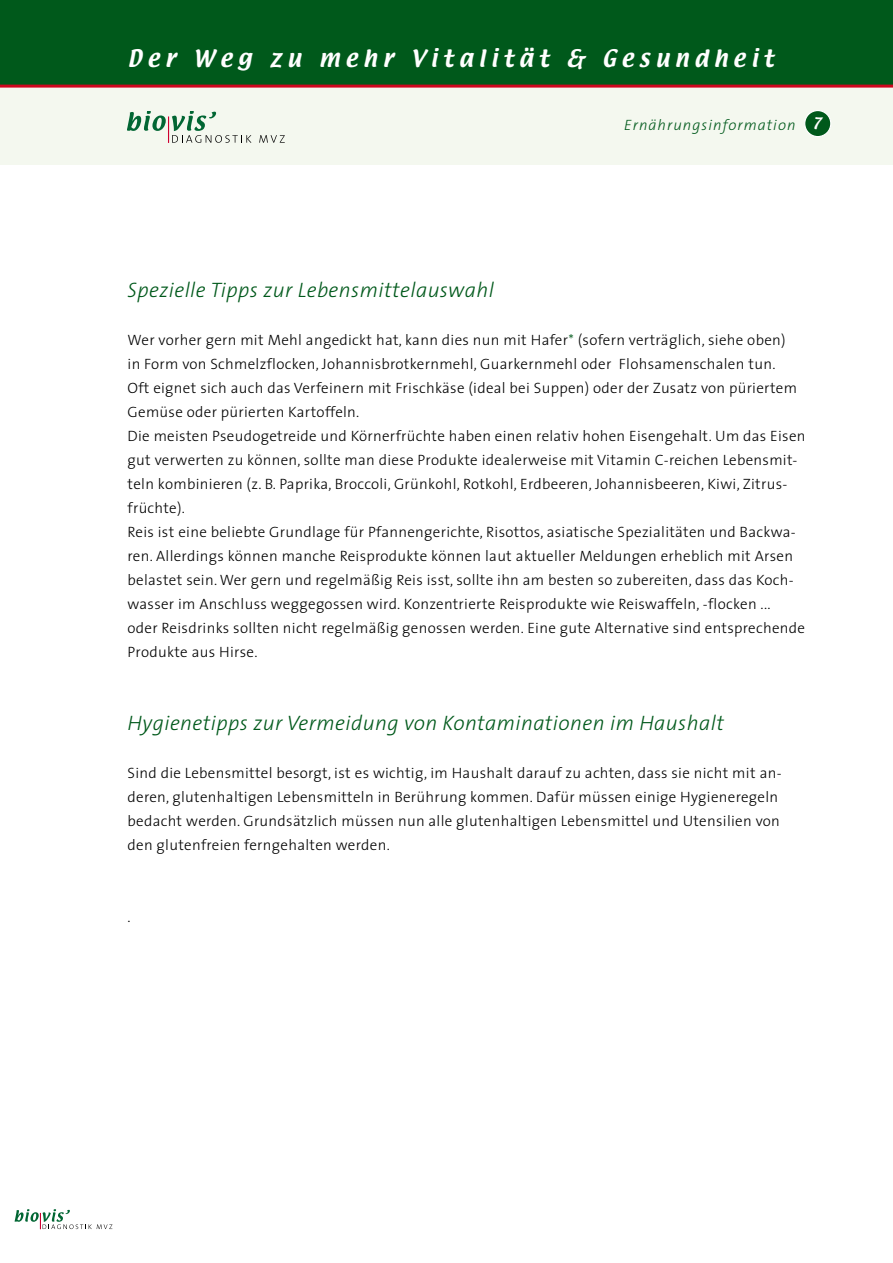
<style>
.page{position:relative;width:893px;height:1263px;background:#fff}
.page>*{position:absolute;margin:0;border:0;box-sizing:border-box;transform-origin:0 0}
.t1{font:italic 300 21px "The Sans";letter-spacing:.02em;color:#00591b}
.t2{font:21px "Textile";letter-spacing:.26em;color:#fff}
.t3{font:300 15px/24px "The Sans";letter-spacing:.02em;color:#000}
.t4{font:italic 300 15px "The Sans";letter-spacing:.07em;color:#00591b}
.s1{font-family:"Textile";font-weight:400;font-style:normal;font-size:13.65px;color:#fff}
.s2{color:#00591b}
</style>
<div class="page">
<svg style="left:14px;top:1209px;width:98px;height:20px"></svg>
<div style="left:0;top:88px;width:893px;height:76px;background:#f4f8ef"></div>
<div style="left:805px;top:111px;width:26px;height:26px;background:#00591b;border-radius:50%"></div>
<div style="left:804px;top:110px;width:27px;height:27px;border:1px solid #fff;border-radius:50%"></div>
<div style="left:0;top:0;width:893px;height:85px;background:#00591b"></div>
<svg style="left:259px;top:135px;width:26px;height:8px"></svg>
<svg style="left:128px;top:112px;width:123px;height:31px"></svg>
<hr style="left:0;top:85px;width:893px;height:3px;background:#cd071e">
<h1 class="t2" style="left:128px;top:43px;width:648px">Der Weg zu mehr Vitalität &amp; Gesundheit</h1>
<p class="t4" style="left:624px;top:113px;width:199px">Ernährungsinformation <span class="s1">7</span></p>
<h1 class="t1" style="left:128px;top:272px;width:368px">Spezielle Tipps zur Lebensmittelauswahl</h1>
<p class="t3" style="left:128px;top:327px;width:679px">Wer vorher gern mit Mehl angedickt hat, kann dies nun mit Hafer<span class="s2">*</span> (sofern verträglich, siehe oben)<br>in Form von Schmelzflocken, Johannisbrotkernmehl, Guarkernmehl oder Flohsamenschalen tun.<br>Oft eignet sich auch das Verfeinern mit Frischkäse (ideal bei Suppen) oder der Zusatz von püriertem Gemüse oder pürierten Kartoffeln.<br>Die meisten Pseudogetreide und Körnerfrüchte haben einen relativ hohen Eisengehalt. Um das Eisen gut verwerten zu können, sollte man diese Produkte idealerweise mit Vitamin C-reichen Lebensmit&shy;teln kombinieren (z. B. Paprika, Broccoli, Grünkohl, Rotkohl, Erdbeeren, Johannisbeeren, Kiwi, Zitrus&shy;früchte).<br>Reis ist eine beliebte Grundlage für Pfannengerichte, Risottos, asiatische Spezialitäten und Backwa&shy;ren. Allerdings können manche Reisprodukte können laut aktueller Meldungen erheblich mit Arsen belastet sein. Wer gern und regelmäßig Reis isst, sollte ihn am besten so zubereiten, dass das Koch&shy;wasser im Anschluss weggegossen wird. Konzentrierte Reisprodukte wie Reiswaffeln, -flocken ...<br>oder Reisdrinks sollten nicht regelmäßig genossen werden. Eine gute Alternative sind entsprechende Produkte aus Hirse.</p>
<h1 class="t1" style="left:128px;top:706px;width:598px">Hygienetipps zur Vermeidung von Kontaminationen im Haushalt</h1>
<p class="t3" style="left:128px;top:760px;width:656px">Sind die Lebensmittel besorgt, ist es wichtig, im Haushalt darauf zu achten, dass sie nicht mit an&shy;deren, glutenhaltigen Lebensmitteln in Berührung kommen. Dafür müssen einige Hygieneregeln bedacht werden. Grundsätzlich müssen nun alle glutenhaltigen Lebensmittel und Utensilien von den glutenfreien ferngehalten werden.</p>
<p class="t3" style="left:128px;top:904px;width:5px">.</p>
</div>
